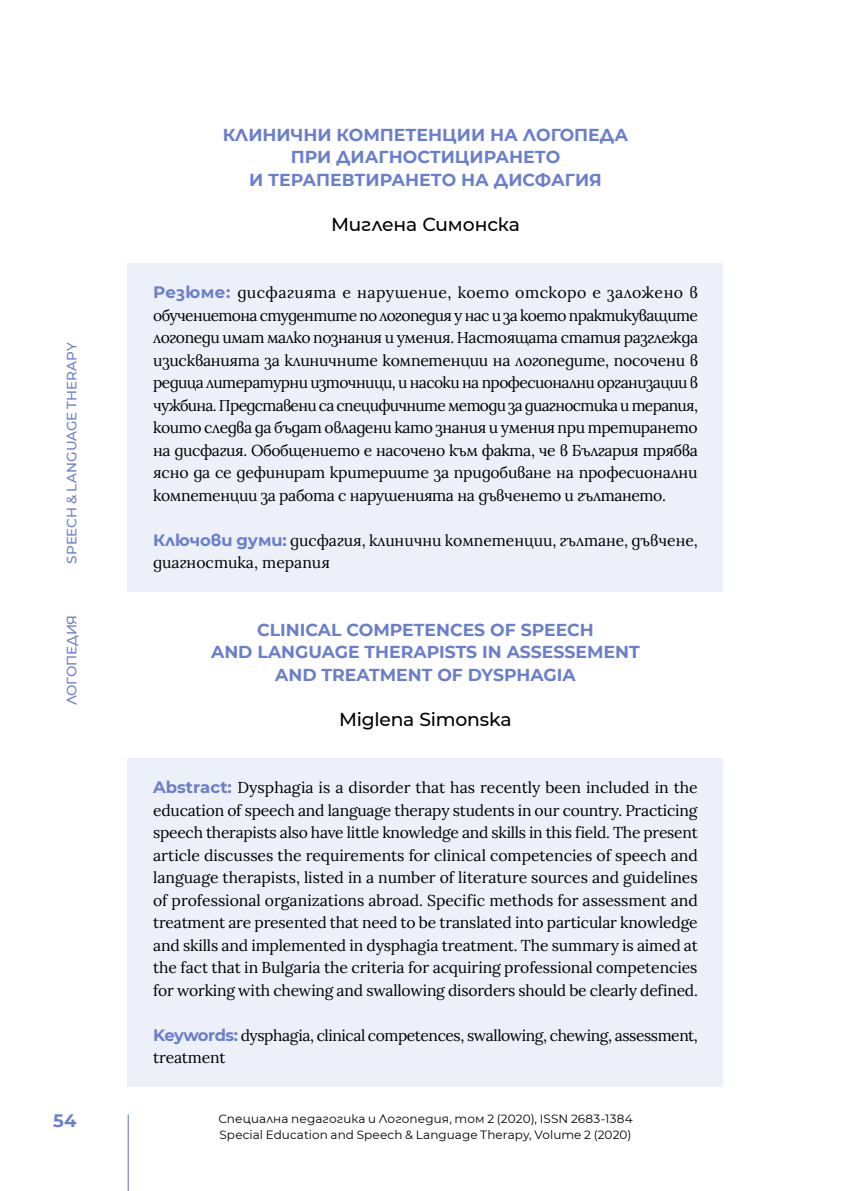
<style>
.page{position:relative;width:851px;height:1191px;background:#fff}
.page>*{position:absolute;margin:0;border:0;box-sizing:border-box;transform-origin:0 0}
.t1{font:500 18.75px "Montserrat";letter-spacing:-.01em;color:#000}
.t2{font:700 18px "Montserrat";color:#697fcb}
.t3{font:700 17.25px/22.5px "Montserrat";color:#697fcb;text-align:center}
.t4{font:15.75px/22.5px "Lora";letter-spacing:-.015em;color:#000;text-align:justify}
.t5{font:500 13.5px "Montserrat";letter-spacing:-.01em;color:#697fcb}
.t6{font:12px/15.8px "Montserrat";letter-spacing:.01em;color:#000}
.s1{font-family:"Montserrat";font-weight:700;font-size:16.5px;color:#697fcb}
</style>
<div class="page">
<div style="left:128px;top:263px;width:595px;height:261px;background:#edf0f9"></div>
<div style="left:128px;top:510px;width:595px;height:81px;background:#edf0f9"></div>
<div style="left:128px;top:758px;width:595px;height:261px;background:#edf0f9"></div>
<div style="left:128px;top:1005px;width:595px;height:82px;background:#edf0f9"></div>
<hr style="left:128px;top:1114px;width:1px;height:77px;background:#697fcb">
<p class="t5" style="left:62px;top:563px;width:223px;rotate:-90deg">SPEECH &amp; LANGUAGE THERAPY</p>
<p class="t5" style="left:62px;top:705px;width:92px;rotate:-90deg">ЛОГОПЕДИЯ</p>
<p class="t2" style="left:53px;top:1107px;width:25px">54</p>
<p class="t3" style="left:223px;top:122px;width:407px">КЛИНИЧНИ КОМПЕТЕНЦИИ НА ЛОГОПЕДА<br>ПРИ ДИАГНОСТИЦИРАНЕТО<br>И ТЕРАПЕВТИРАНЕТО НА ДИСФАГИЯ</p>
<p class="t1" style="left:331px;top:211px;width:190px">Миглена Симонска</p>
<p class="t4" style="left:153px;top:280px;width:546px"><span class="s1">Резюме:</span> дисфагията е нарушение, което отскоро е заложено в обучениетона студентите по логопедия у нас и за което практикуващите логопеди имат малко познания и умения. Настоящата статия разглежда изискванията за клиничните компетенции на логопедите, посочени в редица литературни източници, и насоки на професионални организации в чужбина. Представени са специфичните методи за диагностика и терапия, които следва да бъдат овладени като знания и умения при третирането на дисфагия. Обобщението е насочено към факта, че в България трябва ясно да се дефинират критериите за придобиване на професионални компетенции за работа с нарушенията на дъвченето и гълтането.</p>
<p class="t4" style="left:153px;top:528px;width:546px"><span class="s1">Ключови думи:</span> дисфагия, клинични компетенции, гълтане, дъвчене, диагностика, терапия</p>
<p class="t3" style="left:211px;top:617px;width:430px">CLINICAL COMPETENCES OF SPEECH<br>AND LANGUAGE THERAPISTS IN ASSESSEMЕNT<br>AND TREATMENT OF DYSPHAGIA</p>
<p class="t1" style="left:339px;top:706px;width:174px">Miglena Simonska</p>
<p class="t4" style="left:153px;top:775px;width:546px"><span class="s1">Abstract:</span> Dysphagia is a disorder that has recently been included in the education of speech and language therapy students in our country. Practicing speech therapists also have little knowledge and skills in this field. The present article discusses the requirements for clinical competencies of speech and language therapists, listed in a number of literature sources and guidelines of professional organizations abroad. Specific methods for assessment and treatment are presented that need to be translated into particular knowledge and skills and implemented in dysphagia treatment. The summary is aimed at the fact that in Bulgaria the criteria for acquiring professional competencies for working with chewing and swallowing disorders should be clearly defined.</p>
<p class="t4" style="left:153px;top:1023px;width:546px"><span class="s1">Keywords:</span> dysphagia, clinical competences, swallowing, chewing, assessment, treatment</p>
<p class="t6" style="left:218px;top:1110px;width:416px">Специална педагогика и Логопедия, том 2 (2020), ISSN 2683-1384<br>Special Education and Speech &amp; Language Therapy, Volume 2 (2020)</p>
</div>
